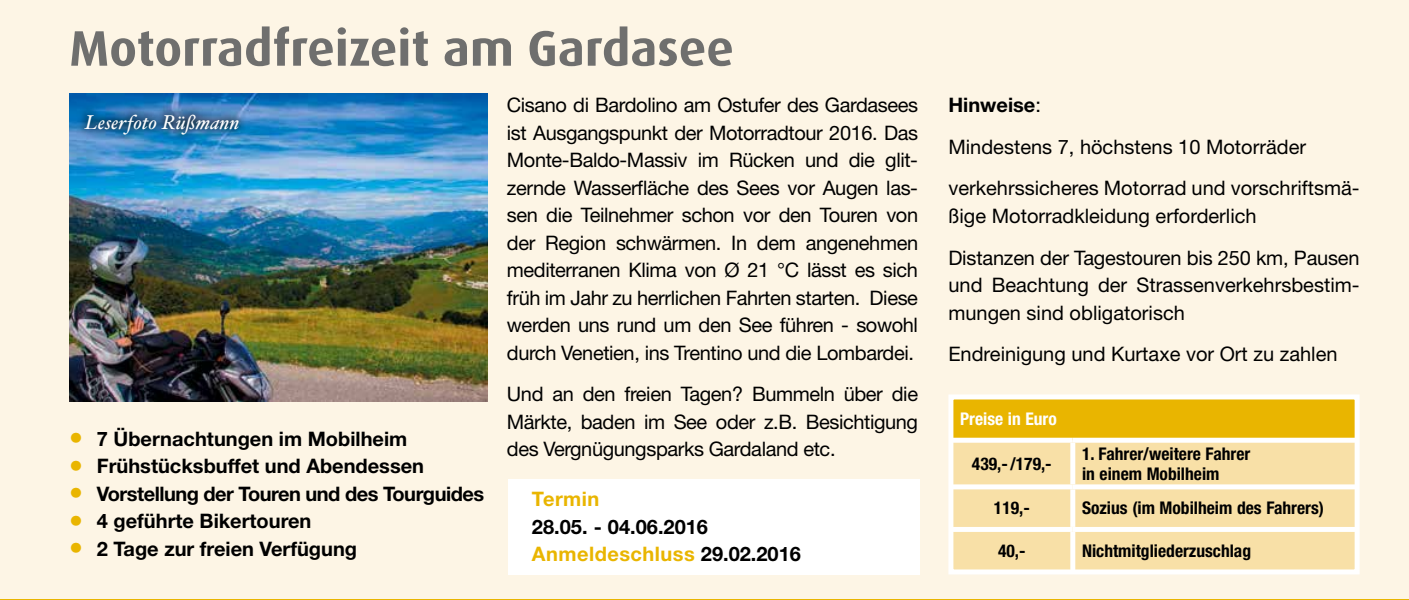
<style>
.page{position:relative;width:1409px;height:600px;background:#fff}
.page>*{position:absolute;margin:0;border:0;box-sizing:border-box;transform-origin:0 0}
.t1{font:700 50px "Dax";color:#6f6f6e}
.t2{font:20px/27.5px "Helvetica Neue LT Std";color:#000}
.t3{font:700 20px "Helvetica Neue LT Std";color:#000}
.t4{font:700 20px/27.5px "Helvetica Neue LT Std";letter-spacing:.02em;color:#000}
.t5{font:700 20px "Helvetica Neue LT Std";letter-spacing:-.025em;color:#000}
.t6{font:italic 20px "Hoefler Text";letter-spacing:.01em;color:#fff}
.t7{font:700 condensed 17.5px/20px "Helvetica Neue LT Std";color:#000}
.t8{font:700 condensed 17.5px "Helvetica Neue LT Std";color:#fff}
.s1{font-family:"Dax";font-weight:500;font-size:42.5px;color:#e9b500}
.s2{color:#e9b500}
.s3{font-weight:700}
</style>
<div class="page">
<hr style="left:1px;top:599px;width:1407px;height:1px;background:#e9b500">
<div style="left:0;top:0;width:1408px;height:599px;background:#fdf5e5"></div>
<div style="left:508px;top:479px;width:411px;height:95px;background:#fff"></div>
<img style="left:69px;top:93px;width:418px;height:308px">
<div style="left:76px;top:104px;width:172px;height:40px;background:#000;opacity:.75"></div>
<div style="left:954px;top:400px;width:399px;height:38px;background:#e9b500"></div>
<div style="left:954px;top:443px;width:399px;height:125px;background:#f8e0a7"></div>
<div style="left:950px;top:438px;width:122px;height:5px;background:#fff"></div>
<div style="left:1072px;top:438px;width:285px;height:5px;background:#fff"></div>
<div style="left:1070px;top:443px;width:5px;height:41px;background:#fff"></div>
<div style="left:950px;top:484px;width:122px;height:5px;background:#fff"></div>
<div style="left:1072px;top:484px;width:285px;height:5px;background:#fff"></div>
<div style="left:1070px;top:489px;width:5px;height:38px;background:#fff"></div>
<div style="left:950px;top:527px;width:122px;height:5px;background:#fff"></div>
<div style="left:1072px;top:527px;width:285px;height:5px;background:#fff"></div>
<div style="left:1070px;top:532px;width:5px;height:40px;background:#fff"></div>
<div style="left:948px;top:394px;width:411px;height:180px;border:5px solid #fff"></div>
<p class="t1" style="left:69px;top:20px;width:666px">Motorradfreizeit am Gardasee</p>
<p class="t6" style="left:85px;top:110px;width:156px">Leserfoto Rüßmann</p>
<p class="t3" style="left:69px;top:426px;width:340px"><span class="s1">•</span> 7 Übernachtungen im Mobilheim</p>
<p class="t3" style="left:69px;top:454px;width:357px"><span class="s1">•</span> Frühstücksbuffet und Abendessen</p>
<p class="t5" style="left:69px;top:481px;width:417px"><span class="s1">•</span> Vorstellung der Touren und des Tourguides</p>
<p class="t3" style="left:69px;top:509px;width:244px"><span class="s1">•</span> 4 geführte Bikertouren</p>
<p class="t3" style="left:69px;top:536px;width:290px"><span class="s1">•</span> 2 Tage zur freien Verfügung</p>
<p class="t2" style="left:507px;top:91px;width:413px;text-align:justify">Cisano di Bardolino am Ostufer des Gardasees ist Ausgangspunkt der Motorradtour 2016. Das Monte-Baldo-Massiv im Rücken und die glit&shy;zernde Wasserfläche des Sees vor Augen las&shy;sen die Teilnehmer schon vor den Touren von der Region schwärmen. In dem angenehmen mediterranen Klima von Ø 21 °C lässt es sich früh im Jahr zu herrlichen Fahrten starten. Diese werden uns rund um den See führen - sowohl durch Venetien, ins Trentino und die Lombardei.</p>
<p class="t2" style="left:507px;top:380px;width:413px;text-align:justify">Und an den freien Tagen? Bummeln über die Märkte, baden im See oder z.B. Besichtigung des Vergnügungsparks Gardaland etc.</p>
<p class="t4" style="left:532px;top:485px;width:270px"><span class="s2">Termin<br></span>28.05. - 04.06.2016<br><span class="s2">Anmeldeschluss</span> 29.02.2016</p>
<p class="t2" style="left:948px;top:84px;width:413px;line-height:41.8px"><span class="s3">Hinweise</span>:<br>Mindestens 7, höchstens 10 Motorräder verkehrssicheres Motorrad und vorschriftsmä-</p>
<p class="t2" style="left:948px;top:195px;width:413px;line-height:41.8px">ßige Motorradkleidung erforderlich<br>Distanzen der Tagestouren bis 250 km, Pausen</p>
<p class="t2" style="left:948px;top:271px;width:413px">und Beachtung der Strassenverkehrsbestim&shy;mungen sind obligatorisch</p>
<p class="t2" style="left:948px;top:340px;width:390px">Endreinigung und Kurtaxe vor Ort zu zahlen</p>
<p class="t8" style="left:960px;top:408px;width:98px">Preise in Euro</p>
<p class="t7" style="left:972px;top:453px;width:81px">439,-/179,-</p>
<p class="t7" style="left:1082px;top:443px;width:170px">1. Fahrer/weitere Fahrer in einem Mobilheim</p>
<p class="t7" style="left:993px;top:498px;width:37px">119,-</p>
<p class="t7" style="left:1082px;top:498px;width:243px">Sozius (im Mobilheim des Fahrers)</p>
<p class="t7" style="left:998px;top:540px;width:29px">40,-</p>
<p class="t7" style="left:1082px;top:540px;width:171px">Nichtmitgliederzuschlag</p>
</div>
